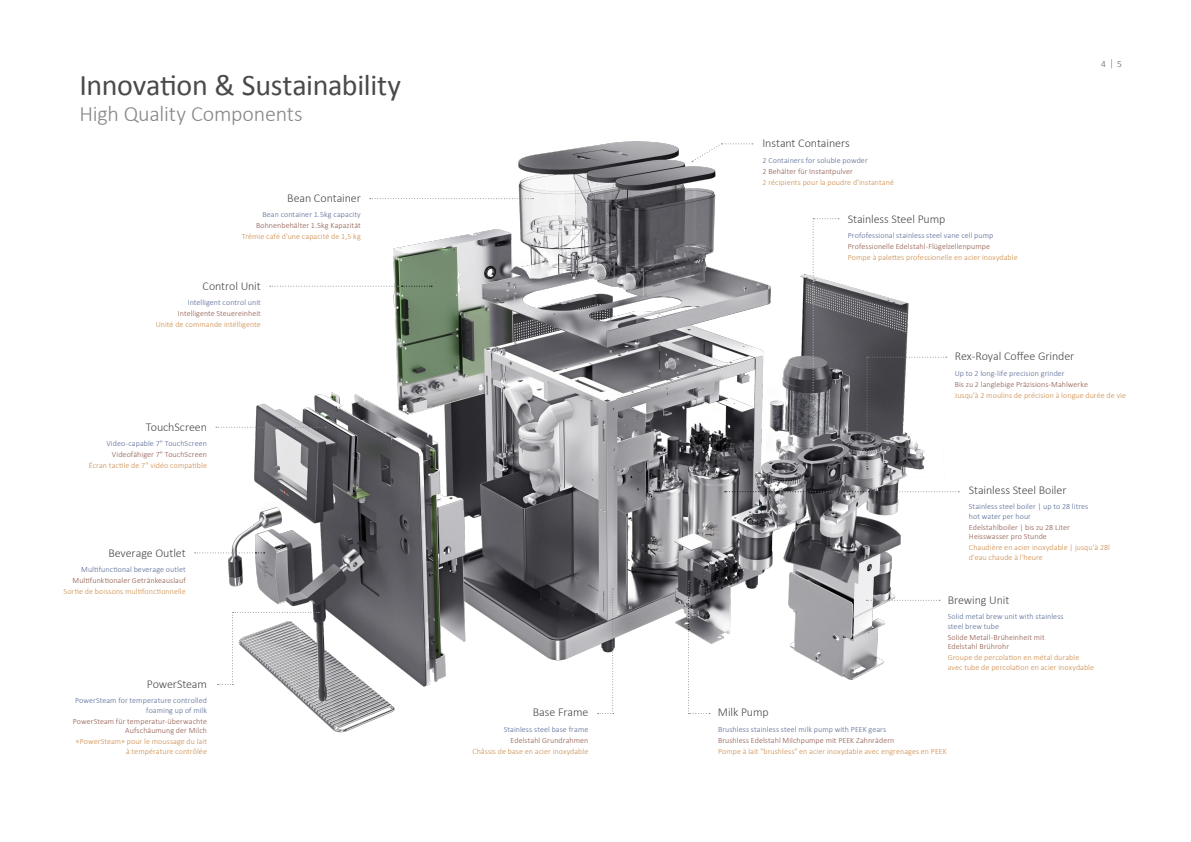
<style>
.page{position:relative;width:1191px;height:842px;background:#fff}
.page>*{position:absolute;margin:0;border:0;box-sizing:border-box;transform-origin:0 0}
.t1{font:30px "Calibri";letter-spacing:-.01em;color:#4a4a49}
.t2{font:300 22px "Calibri";letter-spacing:-.01em;color:#878787}
.t3{font:300 12px "Calibri";letter-spacing:-.01em;color:#4a4a49}
.t4{font:9.5px "Calibri";color:#878787}
.t5{font:300 8px/9.5px "Calibri";letter-spacing:.01em;color:#cc8a48}
.t6{font:300 8px/9.5px "Calibri";letter-spacing:.01em;color:#8e564a}
.t7{font:300 8px/9.5px "Calibri";letter-spacing:.01em;color:#556894}
</style>
<div class="page">
<img style="left:194px;top:141px;width:766px;height:592px">
<svg style="left:370px;top:198px;width:163px;height:1px"></svg>
<svg style="left:216px;top:427px;width:110px;height:1px"></svg>
<svg style="left:866px;top:600px;width:74px;height:1px"></svg>
<svg style="left:597px;top:589px;width:16px;height:125px"></svg>
<svg style="left:217px;top:612px;width:102px;height:73px"></svg>
<svg style="left:270px;top:286px;width:162px;height:1px"></svg>
<svg style="left:866px;top:357px;width:80px;height:112px"></svg>
<svg style="left:812px;top:218px;width:27px;height:185px"></svg>
<svg style="left:692px;top:143px;width:61px;height:19px"></svg>
<svg style="left:725px;top:491px;width:234px;height:1px"></svg>
<svg style="left:195px;top:552px;width:70px;height:1px"></svg>
<svg style="left:688px;top:581px;width:22px;height:133px"></svg>
<h1 class="t1" style="left:79px;top:66px;width:323px">Innovation &amp; Sustainability</h1>
<h2 class="t2" style="left:79px;top:100px;width:225px">High Quality Components</h2>
<h3 class="t3" style="left:287px;top:191px;width:75px">Bean Container</h3>
<p class="t7" style="left:262px;top:210px;width:100px">Bean container 1.5kg capacity</p>
<p class="t6" style="left:256px;top:221px;width:106px">Bohnenbehälter 1.5kg Kapazität</p>
<p class="t5" style="left:242px;top:232px;width:120px">Trémie café d'une capacité de 1,5 kg</p>
<h3 class="t3" style="left:202px;top:279px;width:60px">Control Unit</h3>
<p class="t7" style="left:188px;top:298px;width:75px">Intelligent control unit</p>
<p class="t6" style="left:178px;top:309px;width:85px">Intelligente Steuereinheit</p>
<p class="t5" style="left:156px;top:320px;width:107px">Unité de commande intélligente</p>
<h3 class="t3" style="left:146px;top:419px;width:63px">TouchScreen</h3>
<p class="t7" style="left:106px;top:438px;width:102px">Video-capable 7" TouchScreen</p>
<p class="t6" style="left:112px;top:449px;width:97px">Videofähiger 7" TouchScreen</p>
<p class="t5" style="left:89px;top:460px;width:120px">Écran tactile de 7" vidéo compatible</p>
<h3 class="t3" style="left:108px;top:545px;width:79px">Beverage Outlet</h3>
<p class="t7" style="left:81px;top:564px;width:106px">Multifunctional beverage outlet</p>
<p class="t6" style="left:72px;top:575px;width:115px">Multifunktionaler Getränkeauslauf</p>
<p class="t5" style="left:64px;top:586px;width:124px">Sortie de boissons multifonctionnelle</p>
<h3 class="t3" style="left:147px;top:676px;width:62px">PowerSteam</h3>
<p class="t7" style="left:75px;top:695px;width:133px;text-align:right">PowerSteam for temperature controlled foaming up of milk</p>
<p class="t6" style="left:73px;top:716px;width:136px;text-align:right">PowerSteam für temperatur-überwachte<br>Aufschäumung der Milch</p>
<p class="t5" style="left:76px;top:736px;width:133px;text-align:right">«PowerSteam» pour le moussage du lait à température contrôlée</p>
<h3 class="t3" style="left:533px;top:705px;width:57px">Base Frame</h3>
<p class="t7" style="left:504px;top:724px;width:86px">Stainless steel base frame</p>
<p class="t6" style="left:510px;top:735px;width:79px">Edelstahl Grundrahmen</p>
<p class="t5" style="left:472px;top:746px;width:117px">Châssis de base en acier inoxydable</p>
<h3 class="t3" style="left:762px;top:136px;width:89px">Instant Containers</h3>
<p class="t7" style="left:762px;top:155px;width:107px">2 Containers for soluble powder</p>
<p class="t6" style="left:762px;top:166px;width:92px">2 Behälter für Instantpulver</p>
<p class="t5" style="left:762px;top:177px;width:133px">2 récipients pour la poudre d'instantané</p>
<h3 class="t3" style="left:848px;top:211px;width:99px">Stainless Steel Pump</h3>
<p class="t7" style="left:848px;top:230px;width:147px">Profofessional stainless steel vane cell pump</p>
<p class="t6" style="left:848px;top:241px;width:144px">Professionelle Edelstahl-Flügelzellenpumpe</p>
<p class="t5" style="left:848px;top:252px;width:171px">Pompe à palettes professionelle en acier inoxydable</p>
<p class="t4" style="left:1101px;top:57px;width:22px">4 5</p>
<h3 class="t3" style="left:954px;top:349px;width:121px">Rex-Royal Coffee Grinder</h3>
<p class="t7" style="left:954px;top:368px;width:111px">Up to 2 long-life precision grinder</p>
<p class="t6" style="left:954px;top:379px;width:135px">Bis zu 2 langlebige Präzisions-Mahlwerke</p>
<p class="t5" style="left:954px;top:390px;width:173px">Jusqu'à 2 moulins de précision à longue durée de vie</p>
<h3 class="t3" style="left:969px;top:482px;width:99px">Stainless Steel Boiler</h3>
<p class="t7" style="left:969px;top:501px;width:121px">Stainless steel boiler | up to 28 litres hot water per hour</p>
<p class="t6" style="left:969px;top:522px;width:103px">Edelstahlboiler | bis zu 28 Liter<br>Heisswasser pro Stunde</p>
<p class="t5" style="left:969px;top:542px;width:143px">Chaudière en acier inoxydable | jusqu'à 28l d'eau chaude à l'heure</p>
<h3 class="t3" style="left:947px;top:593px;width:63px">Brewing Unit</h3>
<h3 class="t3" style="left:718px;top:705px;width:52px">Milk Pump</h3>
<p class="t7" style="left:947px;top:612px;width:117px">Solid metal brew unit with stainless steel brew tube</p>
<p class="t6" style="left:947px;top:632px;width:98px">Solide Metall-Brüheinheit mit<br>Edelstahl Brührohr</p>
<p class="t5" style="left:947px;top:653px;width:148px">Groupe de percolation en métal durable avec tube de percolation en acier inoxydable</p>
<p class="t7" style="left:718px;top:724px;width:170px">Brushless stainless steel milk pump with PEEK gears</p>
<p class="t6" style="left:718px;top:735px;width:178px">Brushless Edelstahl Milchpumpe mit PEEK Zahnrädern</p>
<p class="t5" style="left:718px;top:746px;width:230px">Pompe à lait "brushless" en acier inoxydable avec engrenages en PEEK</p>
</div>
